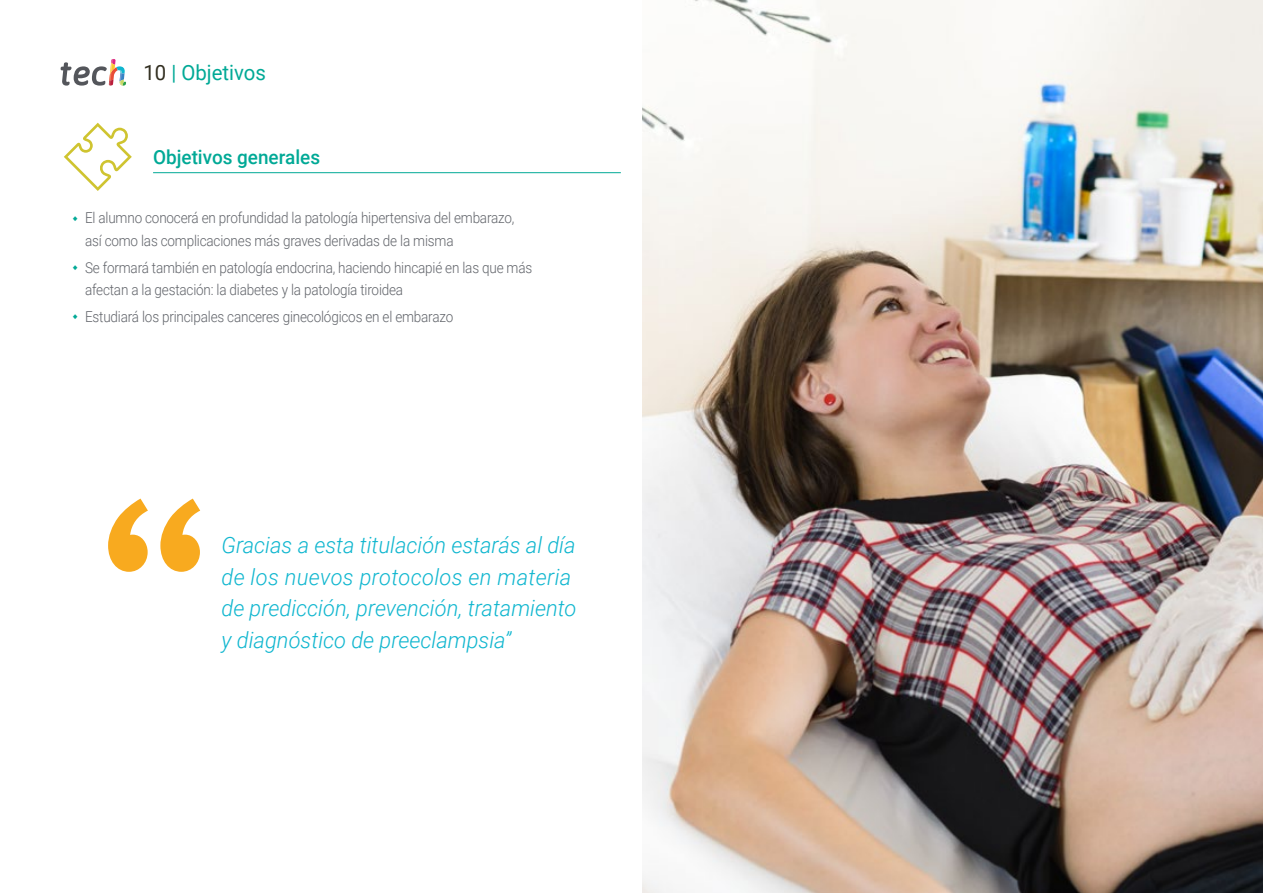
<style>
.page{position:relative;width:1263px;height:893px;background:#fff}
.page>*{position:absolute;margin:0;border:0;box-sizing:border-box;transform-origin:0 0}
.t1{font:italic 300 22.5px/31.5px "Roboto";color:#0fb6cf}
.t2{font:21px "Roboto";color:#00a996}
.t3{font:500 19.5px "Roboto";color:#00a996}
.t4{font:300 15px/22.5px "Roboto";letter-spacing:-.015em;color:#61646a;scale:.9 1}
.s1{color:#312e20}
</style>
<div class="page">
<img style="left:642px;top:0;width:621px;height:893px">
<svg style="left:61px;top:59px;width:65px;height:27px"></svg>
<hr style="left:153px;top:172px;width:468px;height:1px;background:#00a996">
<svg style="left:64px;top:123px;width:68px;height:68px"></svg>
<svg style="left:108px;top:499px;width:92px;height:73px"></svg>
<h2 class="t2" style="left:144px;top:57px;width:124px"><span class="s1">10</span> | Objetivos</h2>
<h3 class="t3" style="left:153px;top:144px;width:169px">Objetivos generales</h3>
<p class="t4" style="left:85px;top:206px;width:479px">El alumno conocerá en profundidad la patología hipertensiva del embarazo, así como las complicaciones más graves derivadas de la misma</p>
<p class="t4" style="left:85px;top:255px;width:498px">Se formará también en patología endocrina, haciendo hincapié en las que más afectan a la gestación: la diabetes y la patología tiroidea</p>
<p class="t4" style="left:85px;top:305px;width:411px">Estudiará los principales canceres ginecológicos en el embarazo</p>
<h1 class="t1" style="left:221px;top:528px;width:356px">Gracias a esta titulación estarás al día de los nuevos protocolos en materia de predicción, prevención, tratamiento y diagnóstico de preeclampsia”</h1>
</div>
